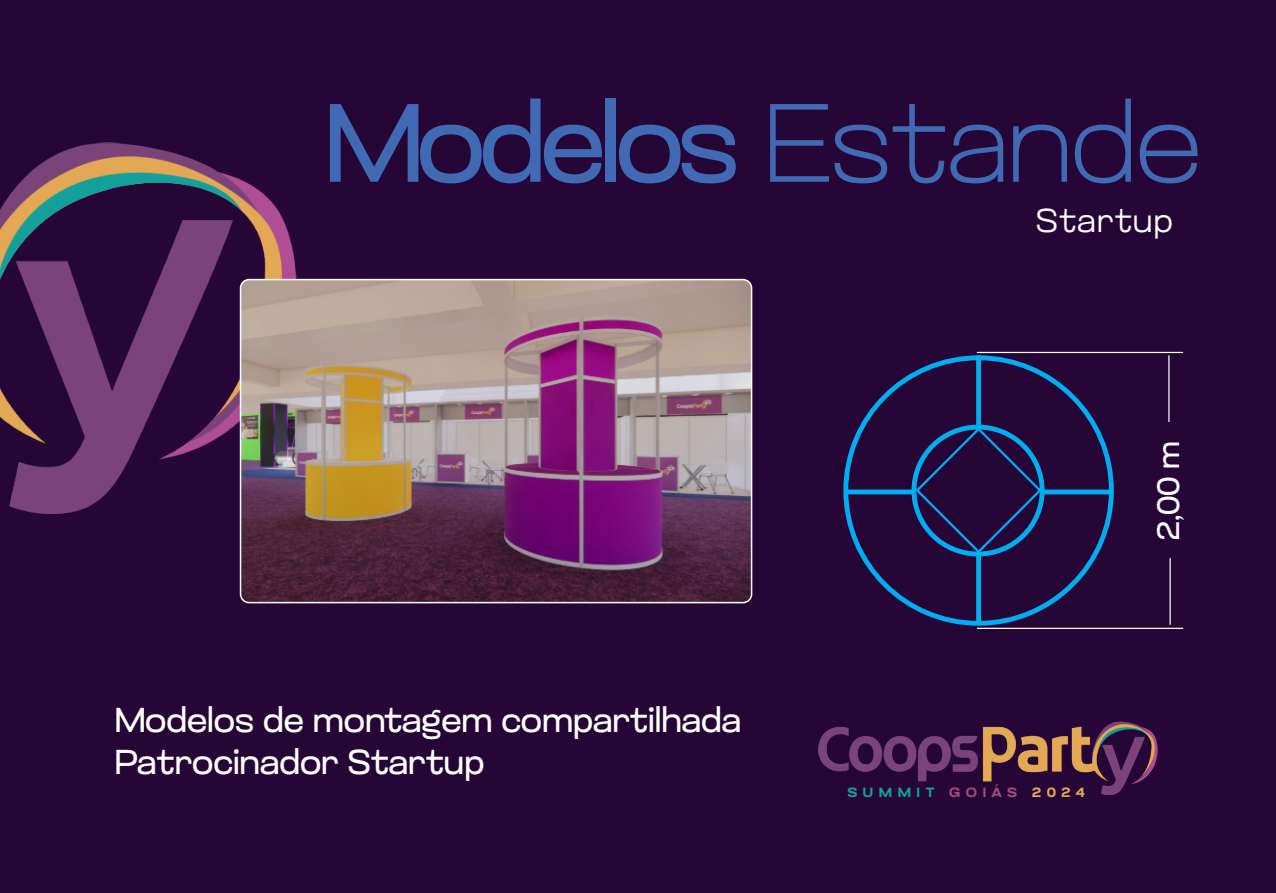
<style>
.page{position:relative;width:1276px;height:893px;background:#260637}
.page>*{position:absolute;margin:0;border:0;box-sizing:border-box;transform-origin:0 0}
.t1{font:300 111px "Glancyr";letter-spacing:-.05em;color:#406ab4}
.t2{font:300 34.5px "Glancyr";color:#fff}
.t3{font:200 33px "Glancyr";letter-spacing:.04em;color:#fff}
.t4{font:300 30.9px "Glancyr";color:#fff}
.t5{font:500 13.35px "Glancyr";letter-spacing:.38em;color:#13a09c;scale:1.09 1}
.s1{font-weight:100}
.s2{color:#a44a7f}
.s3{color:#e2a854}
</style>
<div class="page">
<img style="left:0;top:142px;width:313px;height:371px">
<hr style="left:1169px;top:558px;width:1px;height:67px;background:#fff">
<img style="left:240px;top:280px;width:511px;height:323px">
<div style="left:240px;top:279px;width:512px;height:324px;border:2px solid #fff;border-radius:9px"></div>
<div style="left:976px;top:355px;width:5px;height:75px;background:#00aeef"></div>
<div style="left:976px;top:553px;width:5px;height:72px;background:#00aeef"></div>
<div style="left:1041px;top:489px;width:68px;height:5px;background:#00aeef"></div>
<div style="left:846px;top:489px;width:68px;height:5px;background:#00aeef"></div>
<svg style="left:914px;top:426px;width:129px;height:129px"></svg>
<hr style="left:1168px;top:355px;width:1px;height:67px;background:#fff">
<hr style="left:977px;top:628px;width:206px;height:1px;background:#fff">
<hr style="left:977px;top:352px;width:206px;height:1px;background:#fff">
<img style="left:819px;top:721px;width:339px;height:73px">
<p class="t1" style="left:324px;top:69px;width:878px">Modelos <span class="s1">Estande</span></p>
<p class="t3" style="left:1036px;top:199px;width:138px">Startup</p>
<p class="t2" style="left:115px;top:697px;width:628px">Modelos de montagem compartilhada</p>
<p class="t2" style="left:115px;top:739px;width:371px">Patrocinador Startup</p>
<p class="t4" style="left:1148px;top:540px;width:101px;rotate:-90deg">2,00 m</p>
<p class="t5" style="left:847px;top:783px;width:219px">SUMMIT <span class="s2">GOIÁS</span> <span class="s3">2024</span></p>
</div>
